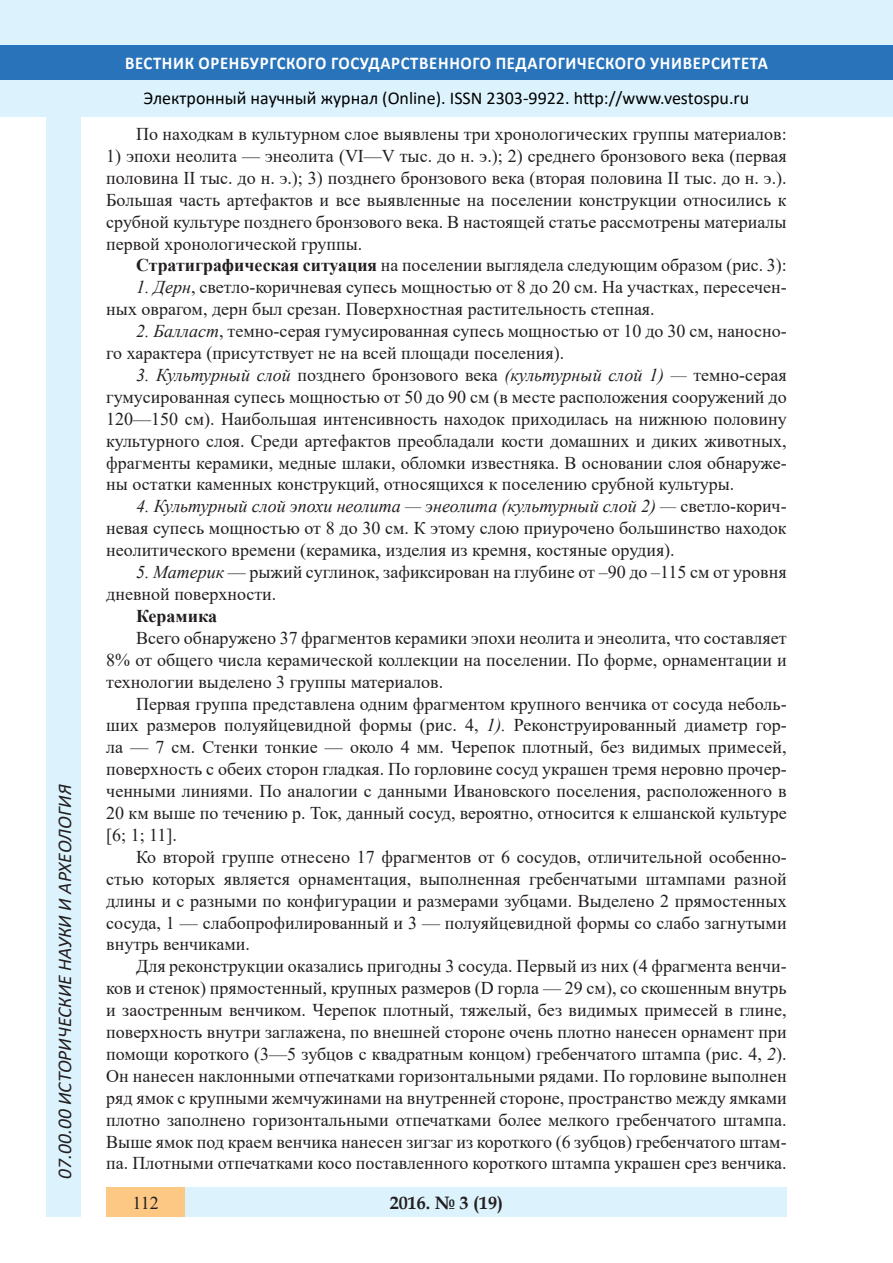
<style>
.page{position:relative;width:893px;height:1263px;background:#fff}
.page>*{position:absolute;margin:0;border:0;box-sizing:border-box;transform-origin:0 0}
.t1{font:italic 19.5px "Calibri";color:#231f20}
.Стиль2{font:18px/21.9px "Times New Roman";color:#231f20;text-align:justify}
.t2{font:18px "Calibri";color:#000}
.t3{font:700 18px "Calibri";letter-spacing:.04em;color:#fff;scale:.93 1}
.t4{font:700 18px "Book Antiqua";color:#231f20}
.Стиль2-2{font:700 18px "Times New Roman";color:#231f20}
.s1{font-weight:700}
.s2{font-style:italic}
</style>
<div class="page">
<div style="left:0;top:0;width:893px;height:116px;background:#dcf2fc"></div>
<div style="left:0;top:45px;width:893px;height:34px;background:#2873ba"></div>
<div style="left:106px;top:1188px;width:681px;height:29px;background:#dcf2fc"></div>
<div style="left:106px;top:1188px;width:79px;height:29px;background:#fdc784"></div>
<div style="left:47px;top:116px;width:34px;height:1101px;background:#dcf2fc"></div>
<p class="t1" style="left:51px;top:1179px;width:395px;rotate:-90deg">07.00.00 ИСТОРИЧЕСКИЕ НАУКИ И АРХЕОЛОГИЯ</p>
<p class="t1" style="left:51px;top:1105px;width:206px;rotate:-90deg">БИОЛОГИЧЕСКИЕ НАУКИ</p>
<p class="t1" style="left:51px;top:1169px;width:11px;rotate:-90deg">3</p>
<p class="t3" style="left:125px;top:50px;width:693px">ВЕСТНИК ОРЕНБУРГСКОГО ГОСУДАРСТВЕННОГО ПЕДАГОГИЧЕСКОГО УНИВЕРСИТЕТА</p>
<p class="t2" style="left:144px;top:85px;width:607px">Электронный научный журнал (Online). ISSN 2303-9922. http://www.vestospu.ru</p>
<p class="t2" style="left:583px;top:85px;width:13px">t</p>
<p class="Стиль2" style="left:136px;top:122px;width:652px">По находкам в культурном слое выявлены три хронологических группы материалов:</p>
<p class="Стиль2" style="left:106px;top:144px;width:682px">1) эпохи неолита — энеолита (VI—V тыс. до н. э.); 2) среднего бронзового века (первая половина II тыс. до н. э.); 3) позднего бронзового века (вторая половина II тыс. до н. э.).<br>Большая часть артефактов и все выявленные на поселении конструкции относились к срубной культуре позднего бронзового века. В настоящей статье рассмотрены материалы первой хронологической группы.</p>
<p class="Стиль2" style="left:136px;top:254px;width:652px"><span class="s1">Стратиграфическая ситуация</span> на поселении выглядела следующим образом (рис. 3):</p>
<p class="Стиль2" style="left:106px;top:276px;width:682px;text-indent:30px"><span class="s2">1. Дерн</span>, светло-коричневая супесь мощностью от 8 до 20 см. На участках, пересечен&shy;ных оврагом, дерн был срезан. Поверхностная растительность степная.</p>
<p class="Стиль2" style="left:106px;top:320px;width:682px;text-indent:30px"><span class="s2">2. Балласт</span>, темно-серая гумусированная супесь мощностью от 10 до 30 см, наносно&shy;го характера (присутствует не на всей площади поселения).</p>
<p class="Стиль2" style="left:106px;top:363px;width:682px;text-indent:30px"><span class="s2">3. Культурный слой</span> позднего бронзового века <span class="s2">(культурный слой 1) —</span> темно-серая гумусированная супесь мощностью от 50 до 90 см (в месте расположения сооружений до 120—150 см). Наибольшая интенсивность находок приходилась на нижнюю половину культурного слоя. Среди артефактов преобладали кости домашних и диких животных, фрагменты керамики, медные шлаки, обломки известняка. В основании слоя обнаруже&shy;ны остатки каменных конструкций, относящихся к поселению срубной культуры.</p>
<p class="Стиль2" style="left:106px;top:495px;width:682px;text-indent:30px"><span class="s2">4. Культурный слой эпохи неолита — энеолита (культурный слой 2) —</span> светло-корич&shy;невая супесь мощностью от 8 до 30 см. К этому слою приурочено большинство находок неолитического времени (керамика, изделия из кремня, костяные орудия).</p>
<p class="Стиль2" style="left:106px;top:560px;width:682px;text-indent:30px"><span class="s2">5. Материк</span> — рыжий суглинок, зафиксирован на глубине от –90 до –115 см от уровня дневной поверхности.</p>
<p class="Стиль2-2" style="left:136px;top:603px;width:83px">Керамика</p>
<p class="Стиль2" style="left:106px;top:626px;width:682px;text-indent:30px">Всего обнаружено 37 фрагментов керамики эпохи неолита и энеолита, что составляет 8% от общего числа керамической коллекции на поселении. По форме, орнаментации и технологии выделено 3 группы материалов.</p>
<p class="Стиль2" style="left:106px;top:692px;width:682px;text-indent:30px">Первая группа представлена одним фрагментом крупного венчика от сосуда неболь&shy;ших размеров полуяйцевидной формы (рис. 4, <span class="s2">1).</span> Реконструированный диаметр гор&shy;ла — 7 см. Стенки тонкие — около 4 мм. Черепок плотный, без видимых примесей, поверхность с обеих сторон гладкая. По горловине сосуд украшен тремя неровно прочер&shy;ченными линиями. По аналогии с данными Ивановского поселения, расположенного в 20 км выше по течению р. Ток, данный сосуд, вероятно, относится к елшанской культуре [6; 1; 11].</p>
<p class="Стиль2" style="left:106px;top:845px;width:682px;text-indent:30px">Ко второй группе отнесено 17 фрагментов от 6 сосудов, отличительной особенно&shy;стью которых является орнаментация, выполненная гребенчатыми штампами разной длины и с разными по конфигурации и размерами зубцами. Выделено 2 прямостенных сосуда, 1 — слабопрофилированный и 3 — полуяйцевидной формы со слабо загнутыми внутрь венчиками.</p>
<p class="Стиль2" style="left:106px;top:955px;width:682px;text-indent:30px">Для реконструкции оказались пригодны 3 сосуда. Первый из них (4 фрагмента венчи&shy;ков и стенок) прямостенный, крупных размеров (D горла — 29 см), со скошенным внутрь и заостренным венчиком. Черепок плотный, тяжелый, без видимых примесей в глине, поверхность внутри заглажена, по внешней стороне очень плотно нанесен орнамент при помощи короткого (3—5 зубцов с квадратным концом) гребенчатого штампа (рис. 4, <span class="s2">2</span>).<br>Он нанесен наклонными отпечатками горизонтальными рядами. По горловине выполнен ряд ямок с крупными жемчужинами на внутренней стороне, пространство между ямками плотно заполнено горизонтальными отпечатками более мелкого гребенчатого штампа.<br>Выше ямок под краем венчика нанесен зигзаг из короткого (6 зубцов) гребенчатого штам&shy;па. Плотными отпечатками косо поставленного короткого штампа украшен срез венчика.</p>
<p class="Стиль2" style="left:133px;top:1191px;width:28px">112</p>
<p class="t4" style="left:390px;top:1190px;width:115px">2016. № 3 (19)</p>
</div>
